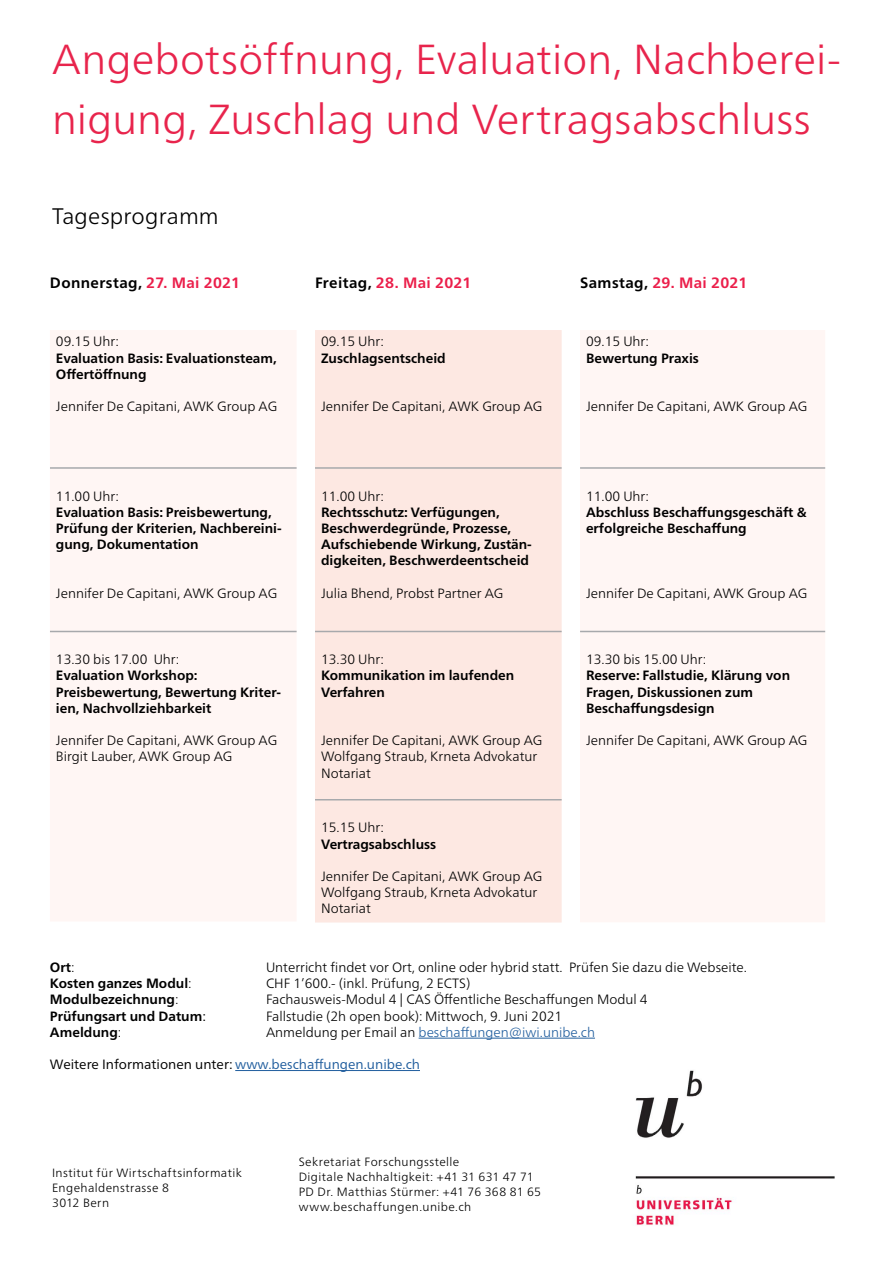
<style>
.page{position:relative;width:893px;height:1263px;background:#fff}
.page>*{position:absolute;margin:0;border:0;box-sizing:border-box;transform-origin:0 0}
.t1{font:300 42px/60px "Frutiger Neue LT Pro";color:#e8244c}
.t2{font:300 22.5px "Frutiger Neue LT Pro";letter-spacing:.005em;color:#000}
.t3{font:700 15px "Frutiger Neue LT Pro";letter-spacing:.025em;color:#eb1e4a}
.t4{font:700 15px "Frutiger Neue LT Pro";letter-spacing:.025em;color:#000}
.t5{font:300 13.5px/16.2px "Frutiger Neue LT Pro";color:#000}
.t6{font:700 13.5px/16.2px "Frutiger Neue LT Pro";color:#000}
.t7{font:13.5px "Frutiger Neue LT Pro";color:#000}
.t8{font:300 13.5px "Frutiger Neue LT Pro";color:#215e9e}
.t9{font:300 12px/15px "Frutiger Neue LT Pro";letter-spacing:.03em;color:#000}
.s1{color:#eb1e4a}
.s2{color:#000}
.s3{font-weight:300}
.s4{font-weight:400}
.s5{color:#215e9e}
</style>
<div class="page">
<div style="left:50px;top:330px;width:247px;height:591px;background:#fff6f4"></div>
<hr style="left:50px;top:467px;width:247px;height:2px;background:#a7a9ac">
<hr style="left:50px;top:631px;width:247px;height:1px;background:#a7a9ac">
<img style="left:635px;top:1070px;width:200px;height:156px">
<div style="left:315px;top:330px;width:247px;height:592px;background:#fde8e2"></div>
<hr style="left:315px;top:467px;width:247px;height:2px;background:#a7a9ac">
<hr style="left:315px;top:631px;width:247px;height:1px;background:#a7a9ac">
<hr style="left:315px;top:799px;width:247px;height:1px;background:#a7a9ac">
<div style="left:580px;top:330px;width:245px;height:592px;background:#fff6f4"></div>
<hr style="left:580px;top:467px;width:245px;height:2px;background:#a7a9ac">
<hr style="left:580px;top:631px;width:245px;height:1px;background:#a7a9ac">
<hr style="left:419px;top:1038px;width:176px;height:1px;background:#215e9e">
<hr style="left:235px;top:1070px;width:185px;height:1px;background:#215e9e">
<h1 class="t1" style="left:52px;top:29px;width:790px">Angebotsöffnung, Evaluation, Nachberei&shy;nigung, Zuschlag und Vertragsabschluss</h1>
<h2 class="t2" style="left:52px;top:202px;width:168px">Tagesprogramm</h2>
<p class="t4" style="left:50px;top:274px;width:192px">Donnerstag, <span class="s1">27. Mai 2021</span></p>
<p class="t5" style="left:56px;top:334px;width:64px">09.15 Uhr:</p>
<p class="t6" style="left:56px;top:350px;width:222px">Evaluation Basis: Evaluationsteam,<br>Offertöffnung</p>
<p class="t5" style="left:56px;top:398px;width:223px">Jennifer De Capitani, AWK Group AG</p>
<p class="t5" style="left:56px;top:488px;width:64px">11.00 Uhr:</p>
<p class="t6" style="left:56px;top:504px;width:227px">Evaluation Basis: Preisbewertung,<br>Prüfung der Kriterien, Nachbereini&shy;gung, Dokumentation</p>
<p class="t5" style="left:56px;top:585px;width:223px">Jennifer De Capitani, AWK Group AG</p>
<p class="t5" style="left:56px;top:651px;width:125px">13.30 bis 17.00 Uhr:</p>
<p class="t6" style="left:56px;top:667px;width:227px">Evaluation Workshop:<br>Preisbewertung, Bewertung Kriter&shy;ien, Nachvollziehbarkeit</p>
<p class="t5" style="left:56px;top:732px;width:223px">Jennifer De Capitani, AWK Group AG<br>Birgit Lauber, AWK Group AG</p>
<p class="t3" style="left:315px;top:274px;width:158px"><span class="s2">Freitag,</span> 28. Mai 2021</p>
<p class="t5" style="left:321px;top:334px;width:64px">09.15 Uhr:</p>
<p class="t6" style="left:321px;top:350px;width:126px">Zuschlagsentscheid</p>
<p class="t5" style="left:321px;top:398px;width:223px">Jennifer De Capitani, AWK Group AG</p>
<p class="t5" style="left:321px;top:488px;width:64px">11.00 Uhr:</p>
<p class="t6" style="left:321px;top:504px;width:212px">Rechtsschutz: Verfügungen,<br>Beschwerdegründe, Prozesse,<br>Aufschiebende Wirkung, Zustän&shy;digkeiten, Beschwerdeentscheid</p>
<p class="t5" style="left:321px;top:585px;width:184px">Julia Bhend, Probst Partner AG</p>
<p class="t5" style="left:321px;top:651px;width:64px">13.30 Uhr:</p>
<p class="t6" style="left:321px;top:667px;width:195px">Kommunikation im laufenden<br>Verfahren</p>
<p class="t5" style="left:321px;top:732px;width:223px">Jennifer De Capitani, AWK Group AG<br>Wolfgang Straub, Krneta Advokatur<br>Notariat</p>
<p class="t5" style="left:321px;top:819px;width:64px">15.15 Uhr:</p>
<p class="t6" style="left:321px;top:836px;width:117px">Vertragsabschluss</p>
<p class="t5" style="left:321px;top:868px;width:223px">Jennifer De Capitani, AWK Group AG<br>Wolfgang Straub, Krneta Advokatur<br>Notariat</p>
<p class="t3" style="left:580px;top:274px;width:169px"><span class="s2">Samstag,</span> 29. Mai 2021</p>
<p class="t5" style="left:586px;top:334px;width:64px">09.15 Uhr:</p>
<p class="t6" style="left:586px;top:350px;width:114px">Bewertung Praxis</p>
<p class="t5" style="left:586px;top:398px;width:223px">Jennifer De Capitani, AWK Group AG</p>
<p class="t5" style="left:586px;top:488px;width:64px">11.00 Uhr:</p>
<p class="t6" style="left:586px;top:504px;width:222px">Abschluss Beschaffungsgeschäft &amp; erfolgreiche Beschaffung</p>
<p class="t5" style="left:586px;top:585px;width:223px">Jennifer De Capitani, AWK Group AG</p>
<p class="t5" style="left:586px;top:651px;width:122px">13.30 bis 15.00 Uhr:</p>
<p class="t6" style="left:586px;top:667px;width:206px">Reserve: Fallstudie, Klärung von<br>Fragen, Diskussionen zum<br>Beschaffungsdesign</p>
<p class="t5" style="left:586px;top:732px;width:223px">Jennifer De Capitani, AWK Group AG</p>
<p class="t6" style="left:50px;top:959px;width:26px">Ort<span class="s3">:</span></p>
<p class="t5" style="left:266px;top:959px;width:482px">Unterricht findet vor Ort, online oder hybrid statt. Prüfen Sie dazu die Webseite.</p>
<p class="t6" style="left:50px;top:975px;width:143px">Kosten ganzes Modul<span class="s3">:</span></p>
<p class="t5" style="left:266px;top:975px;width:206px">CHF 1’600.- (inkl. Prüfung, 2 ECTS)</p>
<p class="t6" style="left:50px;top:991px;width:130px">Modulbezeichnung<span class="s3">:</span></p>
<p class="t5" style="left:266px;top:991px;width:383px">Fachausweis-Modul 4 | CAS Öffentliche Beschaffungen Modul 4</p>
<p class="t6" style="left:50px;top:1008px;width:158px">Prüfungsart und Datum<span class="s4">:</span></p>
<p class="t5" style="left:266px;top:1008px;width:298px">Fallstudie (2h open book): Mittwoch, 9. Juni 2021</p>
<p class="t6" style="left:50px;top:1024px;width:73px">Ameldung<span class="s3">:</span></p>
<p class="t8" style="left:266px;top:1024px;width:330px"><span class="s2">Anmeldung per Email an</span> beschaffungen@iwi.unibe.ch</p>
<p class="t7" style="left:50px;top:1056px;width:371px">Weitere Informationen unter: <span class="s5">www.beschaffungen.unibe.ch</span></p>
<p class="t9" style="left:52px;top:1165px;width:191px">Institut für Wirtschaftsinformatik<br>Engehaldenstrasse 8<br>3012 Bern</p>
<p class="t9" style="left:299px;top:1154px;width:244px">Sekretariat Forschungsstelle<br>Digitale Nachhaltigkeit: +41 31 631 47 71<br>PD Dr. Matthias Stürmer: +41 76 368 81 65 www.beschaffungen.unibe.ch</p>
</div>
